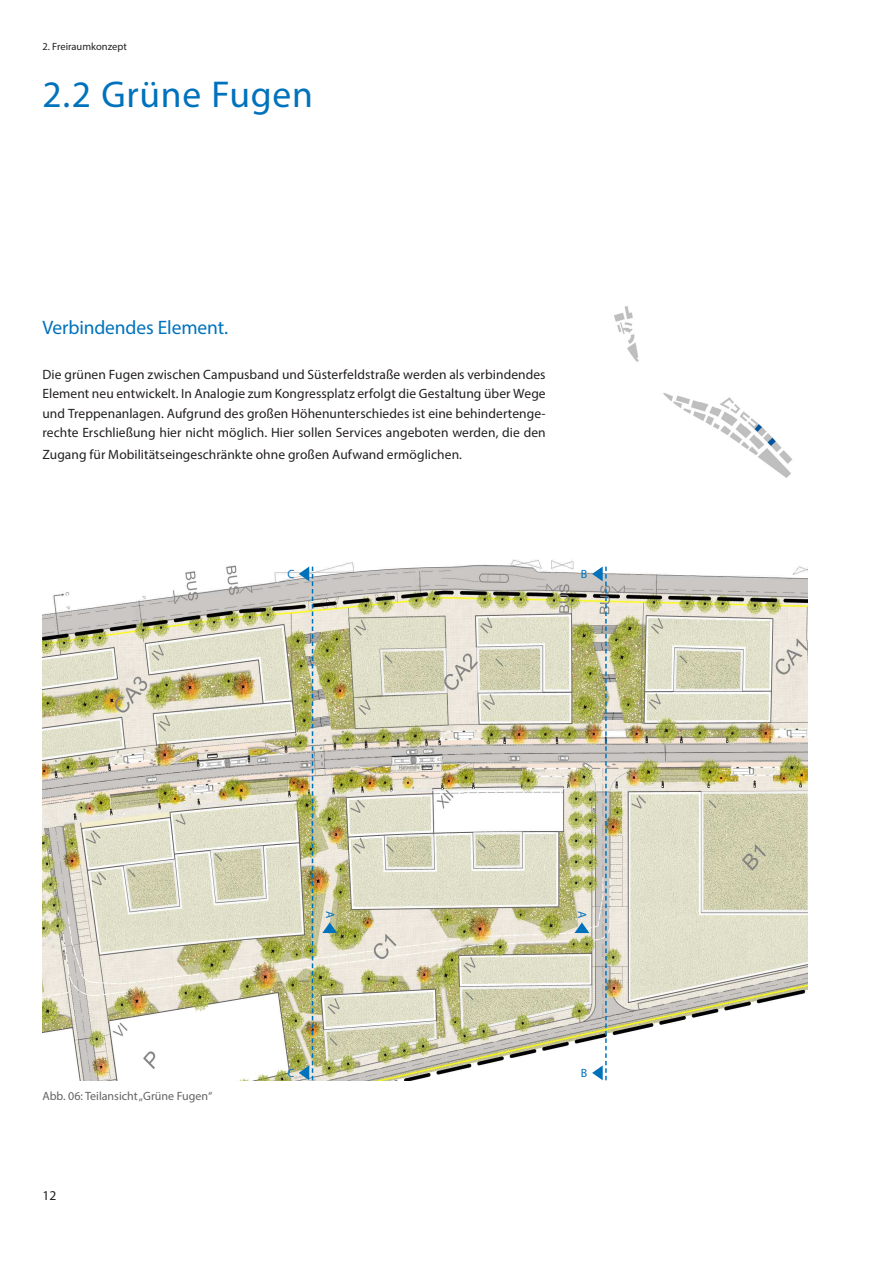
<style>
.page{position:relative;width:893px;height:1263px;background:#fff}
.page>*{position:absolute;margin:0;border:0;box-sizing:border-box;transform-origin:0 0}
.Headline{font:37.5px "Myriad Pro";letter-spacing:.02em;color:#0072bc}
.Einleitungstext{font:19.5px "Myriad Pro";letter-spacing:-.005em;color:#0072bc}
.Einleitungstext-2{font:13.5px/19.5px "Myriad Pro";letter-spacing:.005em;color:#231f20;text-align:justify}
.Bildunterschrift_lin{font:12px "Myriad Pro";color:#636366}
.Bildunterschrift_lin-2{font:12px "Myriad Pro";color:#0072bc}
.t1{font:10.5px "Myriad Pro";color:#231f20}
</style>
<div class="page">
<img style="left:614px;top:306px;width:179px;height:172px">
<img style="left:43px;top:559px;width:765px;height:521px">
<img style="left:299px;top:566px;width:14px;height:514px">
<svg style="left:322px;top:922px;width:15px;height:11px"></svg>
<img style="left:574px;top:566px;width:33px;height:514px">
<p class="t1" style="left:43px;top:40px;width:86px">2. Freiraumkonzept</p>
<p class="Headline" style="left:43px;top:71px;width:272px">2.2 Grüne Fugen</p>
<p class="Einleitungstext" style="left:43px;top:315px;width:187px">Verbindendes Element.</p>
<p class="Einleitungstext-2" style="left:43px;top:364px;width:505px">Die grünen Fugen zwischen Campusband und Süsterfeldstraße werden als verbindendes Element neu entwickelt. In Analogie zum Kongressplatz erfolgt die Gestaltung über Wege und Treppenanlagen. Aufgrund des großen Höhenunterschiedes ist eine behindertenge&shy;rechte Erschließung hier nicht möglich. Hier sollen Services angeboten werden, die den</p>
<p class="Einleitungstext-2" style="left:43px;top:444px;width:421px">Zugang für Mobilitätseingeschränkte ohne großen Aufwand ermöglichen.</p>
<p class="Bildunterschrift_lin-2" style="left:287px;top:566px;width:8px">C</p>
<p class="Bildunterschrift_lin-2" style="left:581px;top:566px;width:8px">B</p>
<p class="Bildunterschrift_lin" style="left:43px;top:1089px;width:171px">Abb. 06: Teilansicht „Grüne Fugen“</p>
<p class="Einleitungstext-2" style="left:43px;top:1185px;width:15px">12</p>
<p class="Bildunterschrift_lin-2" style="left:337px;top:911px;width:9px;rotate:90deg">A</p>
<p class="Bildunterschrift_lin-2" style="left:590px;top:911px;width:9px;rotate:90deg">A</p>
<p class="Bildunterschrift_lin-2" style="left:287px;top:1065px;width:8px">C</p>
<p class="Bildunterschrift_lin-2" style="left:581px;top:1065px;width:8px">B</p>
</div>
